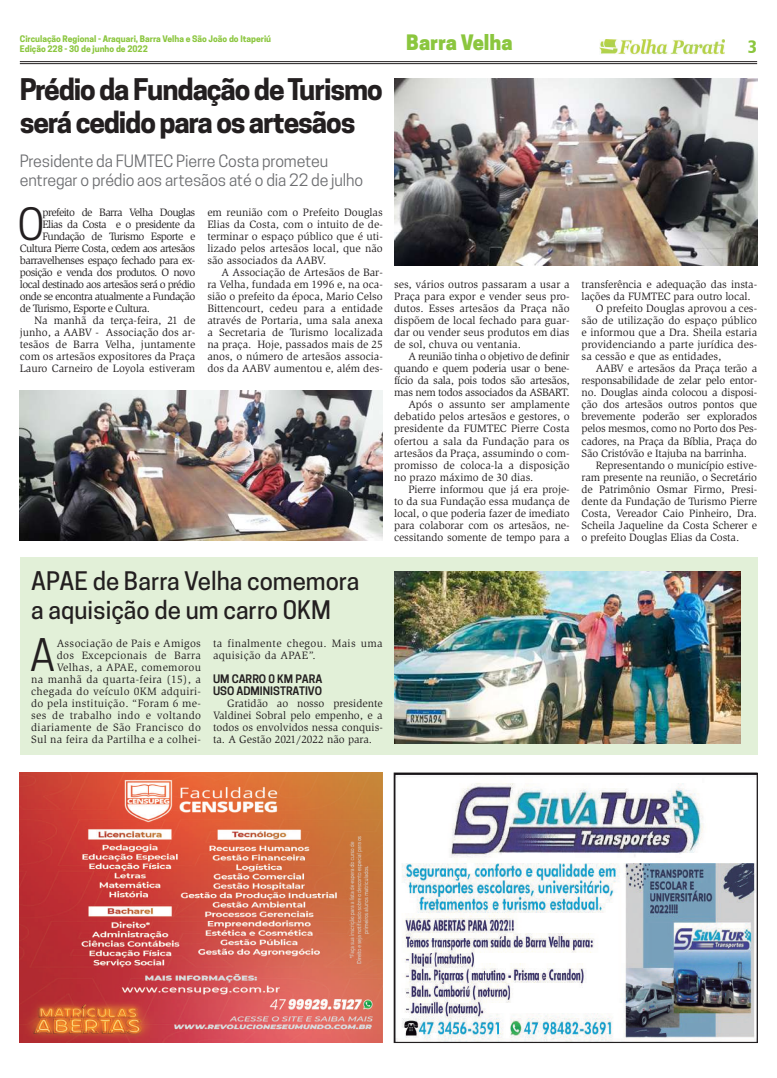
<style>
.page{position:relative;width:777px;height:1078px;background:#fff}
.page>*{position:absolute;margin:0;border:0;box-sizing:border-box;transform-origin:0 0}
.t1{font:41.8px "Cooper Hewitt";color:#231f20}
.t2{font:700 28px/33px "Cooper Hewitt";letter-spacing:-.04em;color:#231f20}
.t3{font:500 24px/28.8px "Cooper Hewitt";color:#231f20}
.t4{font:800 20px "Cooper Hewitt";color:#8bc63e}
.t5{font:18px "Humanist 777 BT Black Condensed B";color:#8bc63e}
.t6{font:16px/19.2px "Cooper Hewitt";letter-spacing:-.01em;color:#6c6d70}
.t7{font:11px/12px "Slimbach Std";letter-spacing:-.01em;color:#231f20;text-align:justify}
.t8{font:11px/12px "Slimbach Std";letter-spacing:.03em;color:#231f20;text-align:right}
.t9{font:11px "Slimbach Std";letter-spacing:-.05em;color:#231f20}
.t10{font:11px "Slimbach Std";letter-spacing:-.03em;color:#231f20}
.t11{font:600 11px/12px "Cooper Hewitt";color:#231f20}
.t12{font:700 8.5px/10px "Cooper Hewitt";color:#8bc63e}
</style>
<div class="page">
<hr style="left:20px;top:61px;width:737px;height:1px;background:#231f20">
<hr style="left:20px;top:63px;width:737px;height:1px;background:#231f20">
<img style="left:599px;top:40px;width:125px;height:14px">
<img style="left:396px;top:774px;width:359px;height:266px">
<div style="left:394px;top:772px;width:363px;height:270px;border:1px solid #231f20"></div>
<div style="left:20px;top:557px;width:737px;height:197px;background:#e2f0d8"></div>
<img style="left:20px;top:772px;width:363px;height:270px">
<img style="left:394px;top:571px;width:346px;height:172px">
<img style="left:394px;top:79px;width:363px;height:186px">
<img style="left:20px;top:390px;width:363px;height:150px">
<p class="t12" style="left:20px;top:34px;width:253px">Circulação Regional - Araquari, Barra Velha e São João do Itaperiú<br>Edição 228 - 30 de junho de 2022</p>
<h3 class="t4" style="left:406px;top:31px;width:108px">Barra Velha</h3>
<h2 class="t2" style="left:20px;top:73px;width:364px">Prédio da Fundação de Turismo será cedido para os artesãos</h2>
<h3 class="t6" style="left:20px;top:151px;width:345px">Presidente da FUMTEC Pierre Costa prometeu entregar o prédio aos artesãos até o dia 22 de julho</h3>
<h1 class="t1" style="left:17px;top:200px;width:29px">O</h1>
<p class="t9" style="left:42px;top:206px;width:154px">prefeito de Barra Velha Douglas</p>
<p class="t9" style="left:42px;top:218px;width:154px">Elias da Costa e o presidente da</p>
<p class="t9" style="left:42px;top:230px;width:154px">Fundação de Turismo Esporte e</p>
<p class="t9" style="left:20px;top:242px;width:177px">Cultura Pierre Costa, cedem aos artesãos</p>
<p class="t9" style="left:20px;top:254px;width:177px">barravelhenses espaço fechado para ex-</p>
<p class="t9" style="left:20px;top:266px;width:177px">posição e venda dos produtos. O novo</p>
<p class="t9" style="left:20px;top:278px;width:177px">local destinado aos artesãos será o prédio</p>
<p class="t9" style="left:20px;top:290px;width:177px">onde se encontra atualmente a Fundação</p>
<p class="t9" style="left:20px;top:302px;width:132px">de Turismo, Esporte e Cultura.</p>
<p class="t7" style="left:34px;top:314px;width:163px">Na manhã da terça-feira, 21 de</p>
<p class="t7" style="left:20px;top:326px;width:177px">junho, a AABV - Associação dos ar-</p>
<p class="t7" style="left:20px;top:338px;width:177px">tesãos de Barra Velha, juntamente</p>
<p class="t7" style="left:20px;top:350px;width:177px">com os artesãos expositores da Praça</p>
<p class="t7" style="left:20px;top:362px;width:177px">Lauro Carneiro de Loyola estiveram</p>
<p class="t7" style="left:207px;top:206px;width:177px">em reunião com o Prefeito Douglas Elias da Costa, com o intuito de de&shy;terminar o espaço público que é uti&shy;lizado pelos artesãos local, que não são associados da AABV.</p>
<p class="t7" style="left:207px;top:266px;width:177px;text-indent:14px">A Associação de Artesãos de Bar&shy;ra Velha, fundada em 1996 e, na oca&shy;sião o prefeito da época, Mario Celso Bittencourt, cedeu para a entidade através de Portaria, uma sala anexa a Secretaria de Turismo localizada na praça. Hoje, passados mais de 25 anos, o número de artesãos associa&shy;dos da AABV aumentou e, além des-</p>
<h3 class="t3" style="left:31px;top:566px;width:329px">APAE de Barra Velha comemora a aquisição de um carro 0KM</h3>
<h1 class="t1" style="left:30px;top:630px;width:27px">A</h1>
<p class="t8" style="left:31px;top:637px;width:171px">Associação de Pais e Amigos<br>dos Excepcionais de Barra<br>Velhas, a APAE, comemorou<br>na manhã da quarta-feira (15), a chegada do veículo 0KM adquiri&shy;do pela instituição. “Foram 6 me&shy;ses de trabalho indo e voltando diariamente de São Francisco do<br>Sul na feira da Partilha e a colhei-</p>
<p class="t8" style="left:213px;top:637px;width:171px;text-align:left">ta finalmente chegou. Mais uma aquisição da APAE”.</p>
<p class="t11" style="left:213px;top:673px;width:111px">UM CARRO 0 KM PARA<br>USO ADMINISTRATIVO</p>
<p class="t7" style="left:213px;top:697px;width:171px;text-indent:14px">Gratidão ao nosso presidente Valdinei Sobral pelo empenho, e a todos os envolvidos nessa conquis&shy;ta. A Gestão 2021/2022 não para.</p>
<p class="t7" style="left:394px;top:279px;width:177px">ses, vários outros passaram a usar a Praça para expor e vender seus pro&shy;dutos. Esses artesãos da Praça não dispõem de local fechado para guar&shy;dar ou vender seus produtos em dias de sol, chuva ou ventania.</p>
<p class="t10" style="left:408px;top:350px;width:163px">A reunião tinha o objetivo de definir</p>
<p class="t10" style="left:394px;top:362px;width:177px">quando e quem poderia usar o bene-</p>
<p class="t10" style="left:394px;top:374px;width:177px">fício da sala, pois todos são artesãos,</p>
<p class="t10" style="left:394px;top:386px;width:177px">mas nem todos associados da ASBART.</p>
<p class="t7" style="left:408px;top:399px;width:163px">Após o assunto ser amplamente</p>
<p class="t7" style="left:394px;top:411px;width:177px">debatido pelos artesãos e gestores, o</p>
<p class="t7" style="left:394px;top:423px;width:177px">presidente da FUMTEC Pierre Costa</p>
<p class="t7" style="left:394px;top:435px;width:177px">ofertou a sala da Fundação para os</p>
<p class="t7" style="left:394px;top:447px;width:177px">artesãos da Praça, assumindo o com-</p>
<p class="t7" style="left:394px;top:459px;width:177px">promisso de coloca-la a disposição</p>
<p class="t7" style="left:394px;top:471px;width:141px">no prazo máximo de 30 dias.</p>
<p class="t7" style="left:408px;top:483px;width:163px">Pierre informou que já era proje-</p>
<p class="t7" style="left:394px;top:495px;width:177px">to da sua Fundação essa mudança de</p>
<p class="t7" style="left:394px;top:507px;width:177px">local, o que poderia fazer de imediato</p>
<p class="t7" style="left:394px;top:519px;width:177px">para colaborar com os artesãos, ne-</p>
<p class="t7" style="left:394px;top:531px;width:177px">cessitando somente de tempo para a</p>
<h3 class="t5" style="left:747px;top:36px;width:11px">3</h3>
<p class="t7" style="left:581px;top:279px;width:177px">transferência e adequação das insta-</p>
<p class="t7" style="left:581px;top:291px;width:170px">lações da FUMTEC para outro local.</p>
<p class="t7" style="left:596px;top:303px;width:163px">O prefeito Douglas aprovou a ces-</p>
<p class="t7" style="left:581px;top:315px;width:177px">são de utilização do espaço público</p>
<p class="t7" style="left:581px;top:327px;width:177px">e informou que a Dra. Sheila estaria</p>
<p class="t7" style="left:581px;top:339px;width:177px">providenciando a parte jurídica des-</p>
<p class="t7" style="left:581px;top:351px;width:141px">sa cessão e que as entidades,</p>
<p class="t7" style="left:596px;top:363px;width:163px">AABV e artesãos da Praça terão a</p>
<p class="t7" style="left:581px;top:375px;width:177px">responsabilidade de zelar pelo entor-</p>
<p class="t7" style="left:581px;top:387px;width:177px">no. Douglas ainda colocou a disposi-</p>
<p class="t7" style="left:581px;top:399px;width:177px">ção dos artesãos outros pontos que</p>
<p class="t7" style="left:581px;top:411px;width:177px">brevemente poderão ser explorados</p>
<p class="t7" style="left:581px;top:423px;width:177px">pelos mesmos, como no Porto dos Pes-</p>
<p class="t7" style="left:581px;top:435px;width:177px">cadores, na Praça da Bíblia, Praça do</p>
<p class="t7" style="left:581px;top:447px;width:167px">São Cristóvão e Itajuba na barrinha.</p>
<p class="t7" style="left:596px;top:459px;width:163px">Representando o município estive-</p>
<p class="t7" style="left:581px;top:471px;width:177px">ram presente na reunião, o Secretário</p>
<p class="t7" style="left:581px;top:483px;width:177px">de Patrimônio Osmar Firmo, Presi-</p>
<p class="t7" style="left:581px;top:495px;width:177px">dente da Fundação de Turismo Pierre</p>
<p class="t7" style="left:581px;top:507px;width:177px">Costa, Vereador Caio Pinheiro, Dra.</p>
<p class="t7" style="left:581px;top:519px;width:177px">Scheila Jaqueline da Costa Scherer e</p>
<p class="t7" style="left:581px;top:531px;width:159px">o prefeito Douglas Elias da Costa.</p>
</div>
